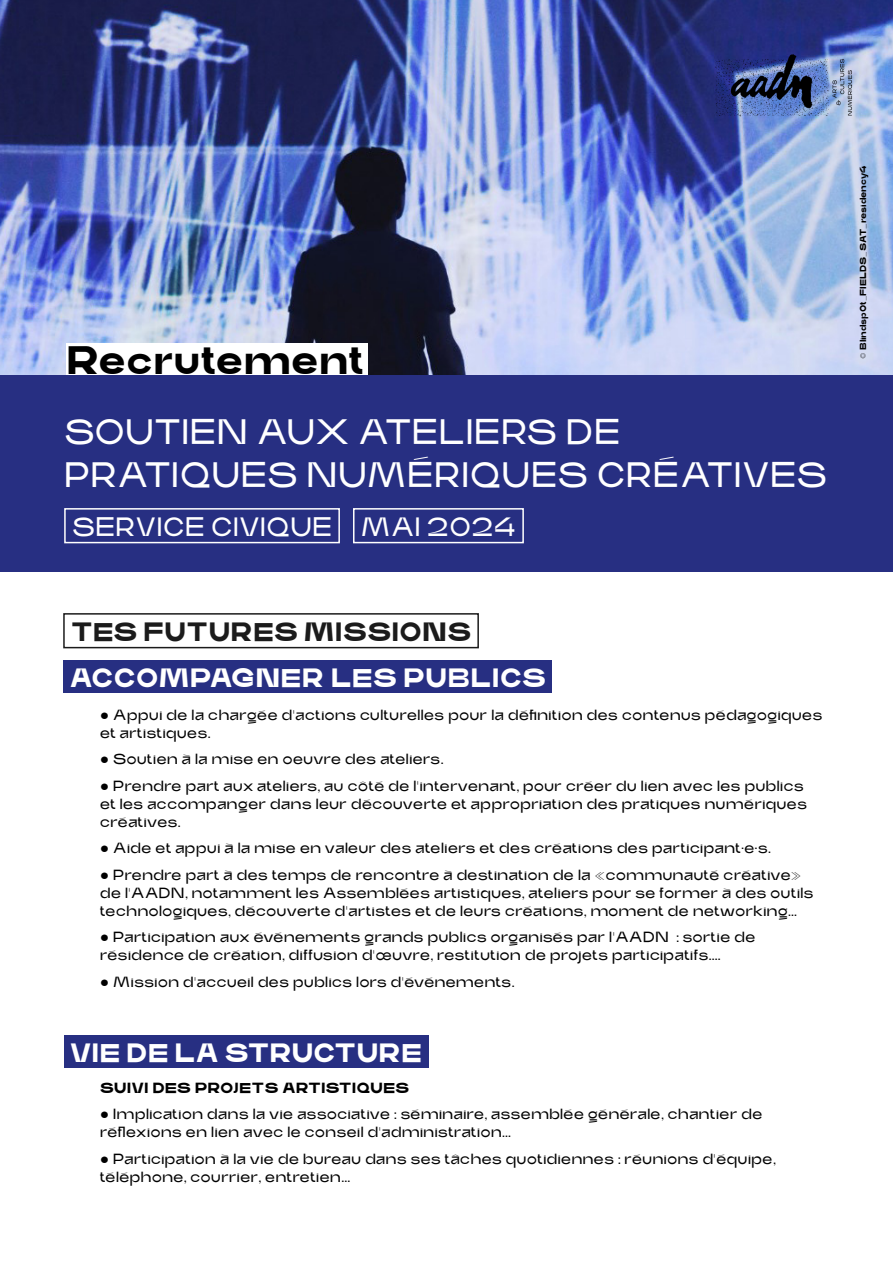
<style>
.page{position:relative;width:893px;height:1263px;background:#fff}
.page>*{position:absolute;margin:0;border:0;box-sizing:border-box;transform-origin:0 0}
.t1{font:700 40.5px "Trash";color:#000}
.Sous_titre_1{font:36px/43.2px "Trash";color:#fff}
.t2{font:700 27px "Trash";color:#fff}
.t3{font:27px "Trash";color:#fff}
.t4{font:700 27px "Trash";color:#1b1b1b}
.Texte{font:15px/18px "Trash";color:#000;scale:1.05 1}
.Texte-2{font:700 15px "Trash";color:#000;scale:1.05 1}
.t5{font:700 9px "Trash";color:#000}
.s1{font-family:"Arial"}
</style>
<div class="page">
<div style="left:0;top:0;width:893px;height:571px;background:#272f82"></div>
<div style="left:64px;top:508px;width:276px;height:35px;border:2px solid #fff"></div>
<div style="left:353px;top:508px;width:171px;height:35px;border:2px solid #fff"></div>
<img style="left:0;top:0;width:893px;height:375px">
<img style="left:698px;top:42px;width:167px;height:88px">
<div style="left:66px;top:343px;width:302px;height:32px;background:#fff"></div>
<div style="left:63px;top:613px;width:416px;height:35px;border:2px solid #1b1b1b"></div>
<div style="left:63px;top:660px;width:489px;height:33px;background:#272f82"></div>
<div style="left:64px;top:1035px;width:364px;height:33px;background:#272f82"></div>
<p class="t1" style="left:66px;top:335px;width:299px">Recrutement</p>
<p class="Sous_titre_1" style="left:64px;top:409px;width:765px">SOUTIEN AUX ATELIERS DE<br>PRATIQUES NUMÉRIQUES CRÉATIVES</p>
<p class="t3" style="left:72px;top:510px;width:262px">SERVICE CIVIQUE</p>
<p class="t3" style="left:360px;top:510px;width:157px">MAI 2024</p>
<p class="t4" style="left:71px;top:615px;width:402px">TES FUTURES MISSIONS</p>
<p class="t2" style="left:69px;top:661px;width:478px">ACCOMPAGNER LES PUBLICS</p>
<p class="Texte" style="left:100px;top:705px;width:690px"><span class="s1">●</span> Appui de la chargée d’actions culturelles pour la définition des contenus pédagogiques et artistiques.</p>
<p class="Texte" style="left:100px;top:750px;width:329px"><span class="s1">●</span> Soutien à la mise en oeuvre des ateliers.</p>
<p class="Texte" style="left:100px;top:776px;width:675px"><span class="s1">●</span> Prendre part aux ateliers, au côté de l’intervenant, pour créer du lien avec les publics et les accompanger dans leur découverte et appropriation des pratiques numériques créatives.</p>
<p class="Texte" style="left:100px;top:839px;width:641px"><span class="s1">●</span> Aide et appui à la mise en valeur des ateliers et des créations des participant·e·s.</p>
<p class="Texte" style="left:100px;top:865px;width:681px"><span class="s1">●</span> Prendre part à des temps de rencontre à destination de la «communauté créative» de l’AADN, notamment les Assemblées artistiques, ateliers pour se former à des outils technologiques, découverte d’artistes et de leurs créations, moment de networking...</p>
<p class="Texte" style="left:100px;top:928px;width:626px"><span class="s1">●</span> Participation aux événements grands publics organisés par l’AADN : sortie de résidence de création, diffusion d’œuvre, restitution de projets participatifs....</p>
<p class="Texte" style="left:100px;top:972px;width:396px"><span class="s1">●</span> Mission d’accueil des publics lors d’événements.</p>
<p class="t2" style="left:70px;top:1036px;width:354px">VIE DE LA STRUCTURE</p>
<p class="Texte-2" style="left:100px;top:1078px;width:296px">SUIVI DES PROJETS ARTISTIQUES</p>
<p class="Texte" style="left:100px;top:1105px;width:633px"><span class="s1">●</span> Implication dans la vie associative : séminaire, assemblée générale, chantier de réflexions en lien avec le conseil d’administration...</p>
<p class="Texte" style="left:100px;top:1149px;width:645px"><span class="s1">●</span> Participation à la vie de bureau dans ses tâches quotidiennes : réunions d’équipe, téléphone, courrier, entretien...</p>
<p class="t5" style="left:858px;top:359px;width:195px;rotate:-90deg">© Blindsp0t_FIELDS_SAT_residency4</p>
</div>
